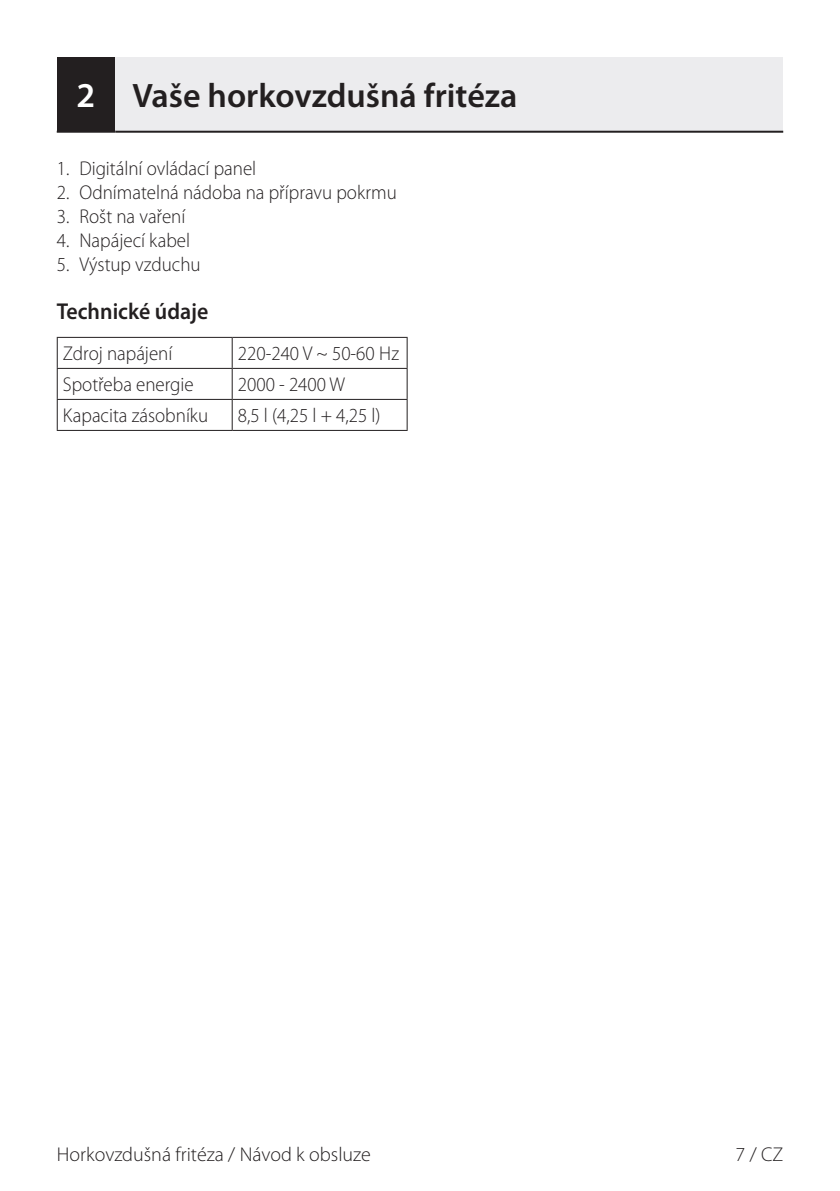
<style>
.page{position:relative;width:840px;height:1191px;background:#fff}
.page>*{position:absolute;margin:0;border:0;box-sizing:border-box;transform-origin:0 0}
.NADPIS{font:600 35px "Myriad Pro";color:#fff}
.NADPIS-2{font:600 34px "Myriad Pro";color:#231f20}
.PODNADPIS{font:600 23px "Myriad Pro";color:#231f20;scale:.95 1}
.Odsadený_10{font:300 20px "Myriad Pro";color:#231f20;scale:.95 1}
.Základný_10{font:300 20px "Myriad Pro";color:#231f20;scale:.95 1}
.Odsadený_10-2{font:300 20px "Myriad Pro";color:#231f20}
</style>
<div class="page">
<div style="left:57px;top:57px;width:58px;height:75px;background:#231f20"></div>
<div style="left:115px;top:57px;width:667px;height:75px;background:#ececee"></div>
<hr style="left:57px;top:131px;width:58px;height:2px;background:#231f20">
<hr style="left:115px;top:131px;width:667px;height:2px;background:#231f20">
<hr style="left:57px;top:337px;width:175px;height:1px;background:#231f20">
<hr style="left:57px;top:338px;width:1px;height:30px;background:#231f20">
<hr style="left:232px;top:337px;width:175px;height:1px;background:#231f20">
<hr style="left:231px;top:338px;width:1px;height:30px;background:#231f20">
<hr style="left:406px;top:338px;width:1px;height:30px;background:#231f20">
<hr style="left:57px;top:368px;width:175px;height:1px;background:#231f20">
<hr style="left:57px;top:369px;width:1px;height:30px;background:#231f20">
<hr style="left:232px;top:368px;width:175px;height:1px;background:#231f20">
<hr style="left:231px;top:369px;width:1px;height:30px;background:#231f20">
<hr style="left:406px;top:369px;width:1px;height:30px;background:#231f20">
<hr style="left:57px;top:399px;width:175px;height:1px;background:#231f20">
<hr style="left:57px;top:400px;width:1px;height:30px;background:#231f20">
<hr style="left:232px;top:399px;width:175px;height:1px;background:#231f20">
<hr style="left:231px;top:400px;width:1px;height:30px;background:#231f20">
<hr style="left:406px;top:400px;width:1px;height:30px;background:#231f20">
<hr style="left:57px;top:430px;width:175px;height:1px;background:#231f20">
<hr style="left:232px;top:430px;width:175px;height:1px;background:#231f20">
<p class="NADPIS" style="left:77px;top:73px;width:20px">2</p>
<p class="NADPIS-2" style="left:132px;top:74px;width:386px">Vaše horkovzdušná fritéza</p>
<p class="Odsadený_10" style="left:57px;top:156px;width:211px">1. Digitální ovládací panel</p>
<p class="Odsadený_10" style="left:57px;top:180px;width:359px">2. Odnímatelná nádoba na přípravu pokrmu</p>
<p class="Odsadený_10" style="left:57px;top:204px;width:137px">3. Rošt na vaření</p>
<p class="Odsadený_10" style="left:57px;top:228px;width:142px">4. Napájecí kabel</p>
<p class="Odsadený_10" style="left:57px;top:252px;width:153px">5. Výstup vzduchu</p>
<p class="PODNADPIS" style="left:57px;top:297px;width:161px">Technické údaje</p>
<p class="Základný_10" style="left:63px;top:342px;width:117px">Zdroj napájení</p>
<p class="Základný_10" style="left:238px;top:342px;width:171px">220-240 V ~ 50-60 Hz</p>
<p class="Základný_10" style="left:63px;top:373px;width:139px">Spotřeba energie</p>
<p class="Základný_10" style="left:238px;top:373px;width:114px">2000 - 2400 W</p>
<p class="Základný_10" style="left:63px;top:404px;width:154px">Kapacita zásobníku</p>
<p class="Základný_10" style="left:238px;top:404px;width:152px">8,5 l (4,25 l + 4,25 l)</p>
<p class="Odsadený_10-2" style="left:57px;top:1141px;width:315px">Horkovzdušná fritéza / Návod k obsluze</p>
<p class="Odsadený_10-2" style="left:735px;top:1141px;width:49px">7 / CZ</p>
</div>
